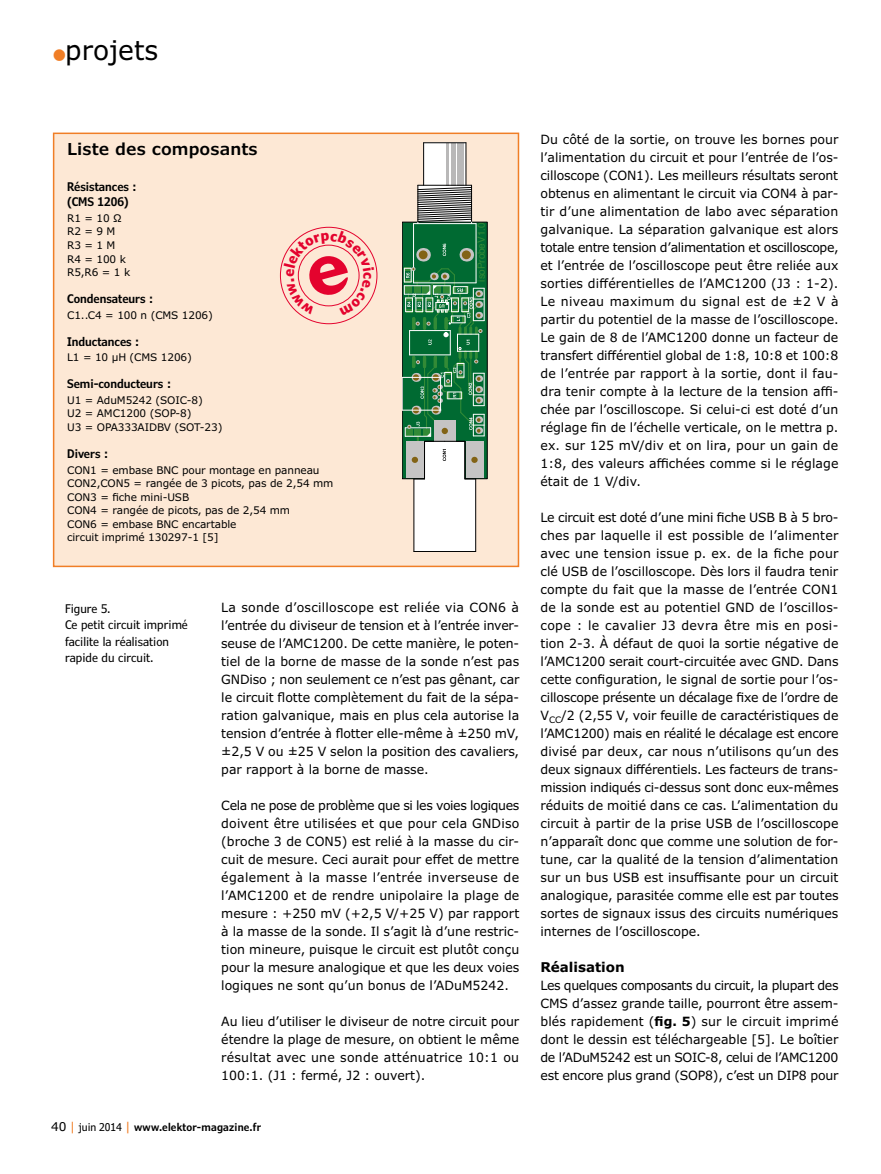
<style>
.page{position:relative;width:881px;height:1174px;background:#fff}
.page>*{position:absolute;margin:0;border:0;box-sizing:border-box;transform-origin:0 0}
.t1{font:27px "Verdana Pro";color:#000}
.t2{font:600 16.5px "Verdana Pro";color:#000}
.t3{font:700 condensed 14.85px "Verdana Pro";color:#e4032e}
.t4{font:700 13.5px "Verdana Pro";color:#000}
.t5{font:12.75px/18px "Verdana Pro";color:#000;text-align:justify}
.t6{font:600 condensed 12px/15.6px "Verdana Pro";color:#000}
.t7{font:condensed 12px/16.2px "Verdana Pro";color:#000}
.t8{font:600 condensed 10.8px "Verdana Pro";letter-spacing:.02em;color:#000}
.t9{font:10.5px/13.5px "Verdana Pro";letter-spacing:-.01em;color:#000}
.t10{font:9.9px "Helvetica";letter-spacing:-.015em;color:#328a36}
.s1{font-weight:600;font-stretch:condensed;color:#f07e26}
.s2{font-weight:400;font-stretch:normal;font-size:12.15px}
.s3{font-weight:400;font-stretch:normal;font-size:12.15px;color:#f07e26}
.s4{font-weight:400}
.s5{font-weight:700}
</style>
<div class="page">
<div style="left:54px;top:133px;width:464px;height:433px;background:#fde8d5"></div>
<div style="left:53px;top:133px;width:466px;height:434px;border:2px solid #f07e26"></div>
<div style="left:414px;top:440px;width:61px;height:111px;background:#fff"></div>
<div style="left:423px;top:143px;width:43px;height:44px;background:#fff"></div>
<div style="left:417px;top:185px;width:54px;height:39px;background:#fff"></div>
<hr style="left:451px;top:143px;width:4px;height:42px;background:#b9b8b8">
<hr style="left:446px;top:143px;width:3px;height:42px;background:#b9b8b8">
<div style="left:457px;top:143px;width:6px;height:42px;background:#b9b8b8"></div>
<hr style="left:413px;top:479px;width:1px;height:72px;background:#000">
<hr style="left:475px;top:479px;width:1px;height:72px;background:#000">
<hr style="left:414px;top:551px;width:61px;height:1px;background:#000">
<hr style="left:471px;top:185px;width:1px;height:37px;background:#000">
<hr style="left:417px;top:185px;width:1px;height:37px;background:#000">
<hr style="left:417px;top:185px;width:54px;height:1px;background:#000">
<hr style="left:465px;top:143px;width:1px;height:42px;background:#000">
<hr style="left:423px;top:143px;width:1px;height:42px;background:#000">
<hr style="left:423px;top:143px;width:43px;height:1px;background:#000">
<svg style="left:402px;top:187px;width:85px;height:293px;background:#518e68"></svg>
<svg style="left:283px;top:231px;width:91px;height:85px"></svg>
<h1 class="t1" style="left:51px;top:33px;width:109px"><span class="s1">•</span>projets</h1>
<p class="t2" style="left:67px;top:138px;width:192px">Liste des composants</p>
<p class="t6" style="left:67px;top:179px;width:71px">Résistances : (CMS 1206)</p>
<p class="t9" style="left:67px;top:211px;width:65px">R1 = 10 Ω<br>R2 = 9 M<br>R3 = 1 M<br>R4 = 100 k<br>R5,R6 = 1 k</p>
<p class="t6" style="left:67px;top:291px;width:88px">Condensateurs :</p>
<p class="t9" style="left:67px;top:308px;width:147px">C1..C4 = 100 n (CMS 1206)</p>
<p class="t6" style="left:67px;top:333px;width:74px">Inductances :</p>
<p class="t9" style="left:67px;top:351px;width:126px">L1 = 10 µH (CMS 1206)</p>
<p class="t6" style="left:67px;top:376px;width:105px">Semi-conducteurs :</p>
<p class="t9" style="left:67px;top:393px;width:157px">U1 = AduM5242 (SOIC-8)<br>U2 = AMC1200 (SOP-8)<br>U3 = OPA333AIDBV (SOT-23)</p>
<p class="t6" style="left:67px;top:446px;width:42px">Divers :</p>
<p class="t9" style="left:67px;top:463px;width:268px">CON1 = embase BNC pour montage en panneau CON2,CON5 = rangée de 3 picots, pas de 2,54 mm CON3 = fiche mini-USB<br>CON4 = rangée de picots, pas de 2,54 mm<br>CON6 = embase BNC encartable<br>circuit imprimé 130297-1 [5]</p>
<p class="t3" style="left:379px;top:272px;width:8px;rotate:90deg">c</p>
<p class="t10" style="left:473px;top:282px;width:61px;rotate:-90deg">isoProbeV1.0</p>
<p class="t7" style="left:65px;top:601px;width:124px">Figure 5.<br>Ce petit circuit imprimé facilite la réalisation rapide du circuit.</p>
<p class="t5" style="left:221px;top:599px;width:299px">La sonde d’oscilloscope est reliée via CON6 à l’entrée du diviseur de tension et à l’entrée inver&shy;seuse de l’AMC1200. De cette manière, le poten&shy;tiel de la borne de masse de la sonde n’est pas GNDiso ; non seulement ce n’est pas gênant, car le circuit flotte complètement du fait de la sépa&shy;ration galvanique, mais en plus cela autorise la tension d’entrée à flotter elle-même à ±250 mV, ±2,5 V ou ±25 V selon la position des cavaliers, par rapport à la borne de masse.</p>
<p class="t5" style="left:221px;top:797px;width:299px">Cela ne pose de problème que si les voies logiques doivent être utilisées et que pour cela GNDiso (broche 3 de CON5) est relié à la masse du cir&shy;cuit de mesure. Ceci aurait pour effet de mettre également à la masse l’entrée inverseuse de l’AMC1200 et de rendre unipolaire la plage de mesure : +250 mV (+2,5 V/+25 V) par rapport à la masse de la sonde. Il s’agit là d’une restric&shy;tion mineure, puisque le circuit est plutôt conçu pour la mesure analogique et que les deux voies logiques ne sont qu’un bonus de l’ADuM5242.</p>
<p class="t5" style="left:221px;top:1013px;width:299px">Au lieu d’utiliser le diviseur de notre circuit pour étendre la plage de mesure, on obtient le même résultat avec une sonde atténuatrice 10:1 ou 100:1. (J1 : fermé, J2 : ouvert).</p>
<p class="t8" style="left:51px;top:1120px;width:211px"><span class="s2">40</span> <span class="s3">|</span> <span class="s4">juin 2014</span> <span class="s3">|</span> www.elektor-magazine.fr</p>
<p class="t5" style="left:540px;top:131px;width:299px">Du côté de la sortie, on trouve les bornes pour l’alimentation du circuit et pour l’entrée de l’os&shy;cilloscope (CON1). Les meilleurs résultats seront obtenus en alimentant le circuit via CON4 à par&shy;tir d’une alimentation de labo avec séparation galvanique. La séparation galvanique est alors totale entre tension d’alimentation et oscilloscope, et l’entrée de l’oscilloscope peut être reliée aux sorties différentielles de l’AMC1200 (J3 : 1-2).<br>Le niveau maximum du signal est de ±2 V à partir du potentiel de la masse de l’oscilloscope.<br>Le gain de 8 de l’AMC1200 donne un facteur de transfert différentiel global de 1:8, 10:8 et 100:8 de l’entrée par rapport à la sortie, dont il fau&shy;dra tenir compte à la lecture de la tension affi&shy;chée par l’oscilloscope. Si celui-ci est doté d’un réglage fin de l’échelle verticale, on le mettra p. ex. sur 125 mV/div et on lira, pour un gain de 1:8, des valeurs affichées comme si le réglage était de 1 V/div.</p>
<p class="t5" style="left:540px;top:509px;width:299px">Le circuit est doté d’une mini fiche USB B à 5 bro&shy;ches par laquelle il est possible de l’alimenter avec une tension issue p. ex. de la fiche pour clé USB de l’oscilloscope. Dès lors il faudra tenir compte du fait que la masse de l’entrée CON1 de la sonde est au potentiel GND de l’oscillos&shy;cope : le cavalier J3 devra être mis en posi&shy;tion 2-3. À défaut de quoi la sortie négative de l’AMC1200 serait court-circuitée avec GND. Dans cette configuration, le signal de sortie pour l’os&shy;cilloscope présente un décalage fixe de l’ordre de V<sub>CC</sub>/2 (2,55 V, voir feuille de caractéristiques de l’AMC1200) mais en réalité le décalage est encore divisé par deux, car nous n’utilisons qu’un des deux signaux différentiels. Les facteurs de trans&shy;mission indiqués ci-dessus sont donc eux-mêmes réduits de moitié dans ce cas. L’alimentation du circuit à partir de la prise USB de l’oscilloscope n’apparaît donc que comme une solution de for&shy;tune, car la qualité de la tension d’alimentation sur un bus USB est insuffisante pour un circuit analogique, parasitée comme elle est par toutes sortes de signaux issus des circuits numériques internes de l’oscilloscope.</p>
<p class="t4" style="left:540px;top:958px;width:86px">Réalisation</p>
<p class="t5" style="left:540px;top:977px;width:299px">Les quelques composants du circuit, la plupart des CMS d’assez grande taille, pourront être assem&shy;blés rapidement (<span class="s5">fig. 5</span>) sur le circuit imprimé dont le dessin est téléchargeable [5]. Le boîtier de l’ADuM5242 est un SOIC-8, celui de l’AMC1200 est encore plus grand (SOP8), c’est un DIP8 pour</p>
</div>
